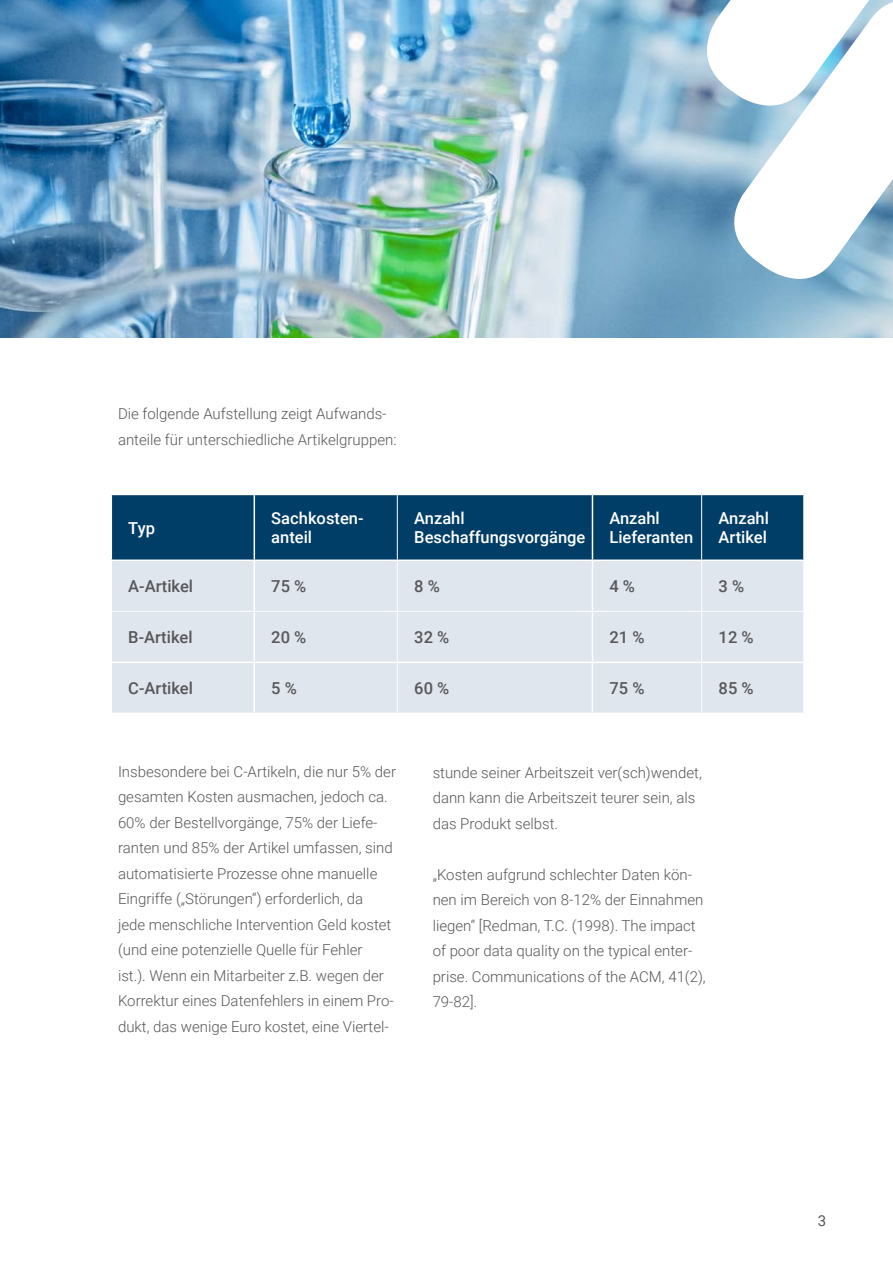
<style>
.page{position:relative;width:893px;height:1263px;background:#fff}
.page>*{position:absolute;margin:0;border:0;box-sizing:border-box;transform-origin:0 0}
.t1{font:500 16.5px/19.8px "Roboto";color:#fff}
.t2{font:500 16.5px "Roboto";color:#58585a}
.t3{font:300 15px/25.5px "Roboto";color:#58585a}
.t4{font:15px "Roboto";color:#58585a}
</style>
<div class="page">
<img style="left:1px;top:0;width:892px;height:337px">
<svg style="left:716px;top:106px;width:177px;height:173px"></svg>
<svg style="left:688px;top:0;width:205px;height:106px"></svg>
<div style="left:112px;top:495px;width:691px;height:64px;background:#003d67"></div>
<div style="left:112px;top:561px;width:691px;height:152px;background:#e0e6ee"></div>
<hr style="left:254px;top:495px;width:1px;height:64px;background:#fff">
<hr style="left:592px;top:495px;width:1px;height:64px;background:#fff">
<hr style="left:254px;top:561px;width:1px;height:50px;background:#fff">
<hr style="left:592px;top:561px;width:1px;height:50px;background:#fff">
<hr style="left:254px;top:611px;width:1px;height:51px;background:#fff">
<hr style="left:592px;top:611px;width:1px;height:51px;background:#fff">
<hr style="left:111px;top:662px;width:143px;height:1px;background:#fff">
<hr style="left:254px;top:662px;width:143px;height:1px;background:#fff">
<hr style="left:254px;top:663px;width:1px;height:50px;background:#fff">
<hr style="left:397px;top:662px;width:195px;height:1px;background:#fff">
<hr style="left:592px;top:662px;width:110px;height:1px;background:#fff">
<hr style="left:592px;top:663px;width:1px;height:50px;background:#fff">
<hr style="left:702px;top:662px;width:103px;height:1px;background:#fff">
<hr style="left:397px;top:495px;width:1px;height:64px;background:#fff">
<hr style="left:701px;top:495px;width:1px;height:64px;background:#fff">
<hr style="left:397px;top:561px;width:1px;height:50px;background:#fff">
<hr style="left:701px;top:561px;width:1px;height:50px;background:#fff">
<hr style="left:112px;top:611px;width:142px;height:1px;background:#fff">
<hr style="left:254px;top:611px;width:143px;height:1px;background:#fff">
<hr style="left:397px;top:611px;width:195px;height:1px;background:#fff">
<hr style="left:397px;top:611px;width:1px;height:51px;background:#fff">
<hr style="left:592px;top:611px;width:110px;height:1px;background:#fff">
<hr style="left:702px;top:611px;width:101px;height:1px;background:#fff">
<hr style="left:701px;top:611px;width:1px;height:51px;background:#fff">
<hr style="left:397px;top:663px;width:1px;height:50px;background:#fff">
<hr style="left:701px;top:663px;width:1px;height:50px;background:#fff">
<p class="t3" style="left:118px;top:401px;width:280px">Die folgende Aufstellung zeigt Aufwands&shy;anteile für unterschiedliche Artikelgruppen:</p>
<p class="t1" style="left:128px;top:517px;width:28px">Typ</p>
<p class="t1" style="left:271px;top:507px;width:94px">Sachkosten&shy;anteil</p>
<p class="t1" style="left:414px;top:507px;width:173px">Anzahl<br>Beschaffungsvorgänge</p>
<p class="t1" style="left:609px;top:507px;width:85px">Anzahl<br>Lieferanten</p>
<p class="t1" style="left:719px;top:507px;width:52px">Anzahl<br>Artikel</p>
<p class="t2" style="left:128px;top:574px;width:66px">A-Artikel</p>
<p class="t2" style="left:271px;top:574px;width:36px">75 %</p>
<p class="t2" style="left:414px;top:574px;width:27px">8 %</p>
<p class="t2" style="left:609px;top:574px;width:27px">4 %</p>
<p class="t2" style="left:719px;top:574px;width:27px">3 %</p>
<p class="t2" style="left:128px;top:626px;width:66px">B-Artikel</p>
<p class="t2" style="left:271px;top:626px;width:36px">20 %</p>
<p class="t2" style="left:414px;top:626px;width:36px">32 %</p>
<p class="t2" style="left:609px;top:626px;width:36px">21 %</p>
<p class="t2" style="left:719px;top:626px;width:36px">12 %</p>
<p class="t2" style="left:128px;top:677px;width:66px">C-Artikel</p>
<p class="t2" style="left:271px;top:677px;width:27px">5 %</p>
<p class="t2" style="left:414px;top:677px;width:36px">60 %</p>
<p class="t2" style="left:609px;top:677px;width:36px">75 %</p>
<p class="t2" style="left:719px;top:677px;width:36px">85 %</p>
<p class="t3" style="left:118px;top:758px;width:280px">Insbesondere bei C-Artikeln, die nur 5% der gesamten Kosten ausmachen, jedoch ca.<br>60% der Bestellvorgänge, 75% der Liefe&shy;ranten und 85% der Artikel umfassen, sind automatisierte Prozesse ohne manuelle Eingriffe („Störungen“) erforderlich, da<br>jede menschliche Intervention Geld kostet (und eine potenzielle Quelle für Fehler<br>ist.). Wenn ein Mitarbeiter z.B. wegen der Korrektur eines Datenfehlers in einem Pro&shy;dukt, das wenige Euro kostet, eine Viertel-</p>
<p class="t3" style="left:433px;top:759px;width:271px">stunde seiner Arbeitszeit ver(sch)wendet, dann kann die Arbeitszeit teurer sein, als das Produkt selbst.</p>
<p class="t3" style="left:433px;top:861px;width:275px">„Kosten aufgrund schlechter Daten kön&shy;nen im Bereich von 8-12% der Einnahmen liegen“ [Redman, T.C. (1998). The impact of poor data quality on the typical enter&shy;prise. Communications of the ACM, 41(2), 79-82].</p>
<p class="t4" style="left:818px;top:1210px;width:10px">3</p>
</div>
